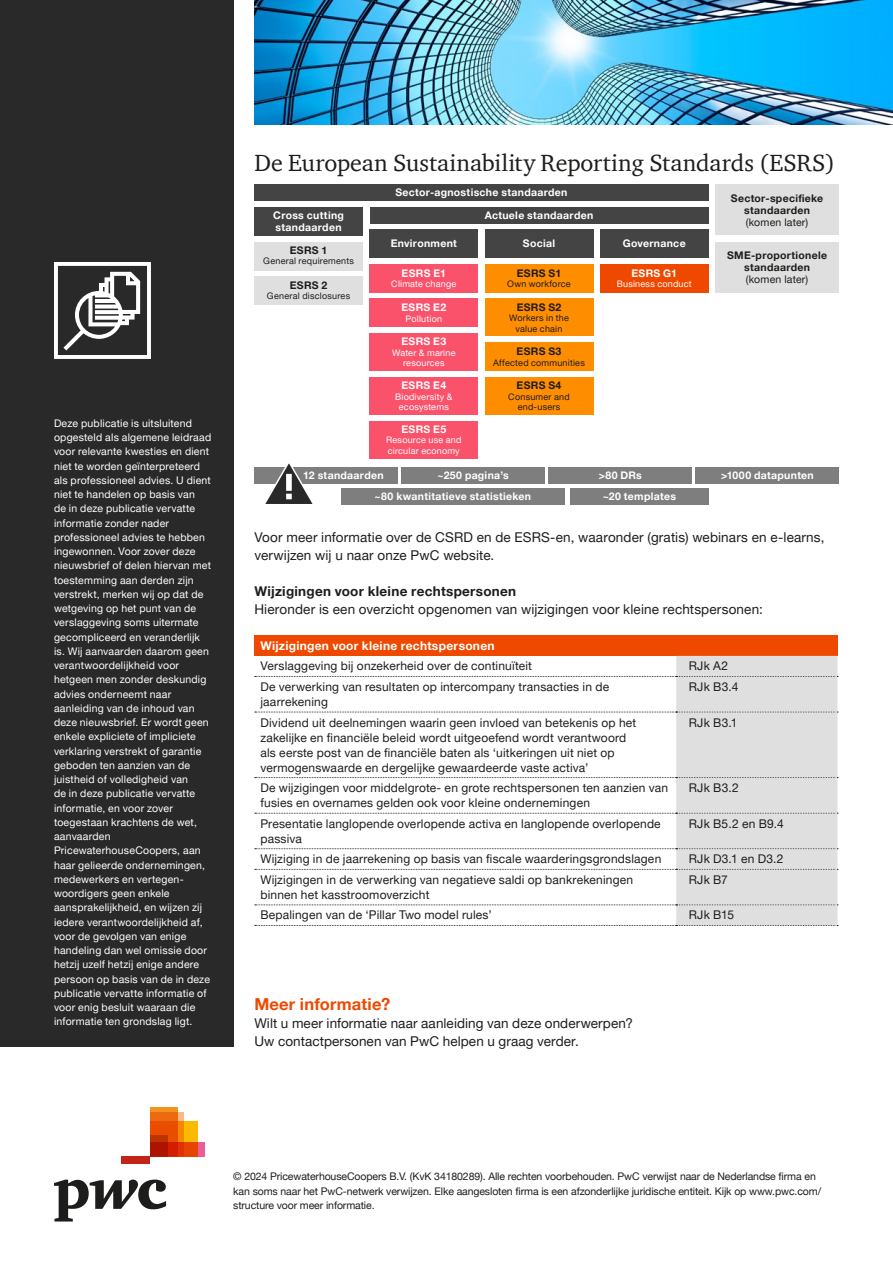
<style>
.page{position:relative;width:893px;height:1263px;background:#fff}
.page>*{position:absolute;margin:0;border:0;box-sizing:border-box;transform-origin:0 0}
.t1{font:24px "ITC Charter Com";color:#1d1d1b}
.t2{font:700 16.5px "Helvetica Neue LT Pro";letter-spacing:.01em;color:#ef4900}
.t3{font:13.5px/18px "Helvetica Neue LT Pro";letter-spacing:.01em;color:#1d1d1b}
.t4{font:700 13.5px "Helvetica Neue LT Pro";letter-spacing:.02em;color:#1d1d1b}
.t5{font:12px/15px "Helvetica Neue LT Pro";letter-spacing:.015em;color:#1d1d1b}
.t6{font:700 12px "Helvetica Neue LT Pro";letter-spacing:.025em;color:#fff}
.t7{font:10.5px/14.2px "Helvetica Neue LT Pro";letter-spacing:.02em;color:#fff}
.t8{font:10.5px/14.2px "Helvetica Neue";letter-spacing:-.01em;color:#1d1d1b}
.t9{font:700 10.5px/21.3px "Helvetica Neue LT Pro";letter-spacing:.03em;color:#fff}
.t10{font:700 10.5px/12px "Helvetica Neue LT Pro";letter-spacing:.03em;color:#1d1d1b;text-align:center}
.t11{font:10.5px "Helvetica Neue LT Pro";letter-spacing:.02em;color:#1d1d1b}
.t12{font:9px/10.5px "Helvetica Neue LT Pro";letter-spacing:.025em;color:#1d1d1b;text-align:center}
.t13{font:9px/10.5px "Helvetica Neue LT Pro";letter-spacing:.025em;color:#fff;text-align:center}
</style>
<div class="page">
<div style="left:150px;top:1121px;width:48px;height:35px;background:#fbba00"></div>
<svg style="left:183px;top:1142px;width:22px;height:14px"></svg>
<svg style="left:178px;top:1112px;width:5px;height:44px"></svg>
<svg style="left:150px;top:1107px;width:28px;height:49px"></svg>
<svg style="left:150px;top:1135px;width:17px;height:21px"></svg>
<div style="left:122px;top:1156px;width:28px;height:7px;background:#c22417"></div>
<svg style="left:54px;top:1179px;width:112px;height:42px"></svg>
<div style="left:0;top:0;width:233px;height:1046px;background:#292929"></div>
<svg style="left:54px;top:262px;width:97px;height:97px"></svg>
<img style="left:254px;top:0;width:639px;height:124px">
<div style="left:254px;top:635px;width:583px;height:21px;background:#ef4900"></div>
<svg style="left:255px;top:656px;width:583px;height:270px"></svg>
<div style="left:254px;top:185px;width:454px;height:16px;background:#444"></div>
<div style="left:254px;top:467px;width:143px;height:16px;background:#7e7e7e"></div>
<div style="left:402px;top:467px;width:143px;height:16px;background:#7e7e7e"></div>
<div style="left:341px;top:489px;width:223px;height:16px;background:#7e7e7e"></div>
<div style="left:549px;top:467px;width:143px;height:16px;background:#7e7e7e"></div>
<div style="left:570px;top:489px;width:138px;height:16px;background:#7e7e7e"></div>
<div style="left:696px;top:467px;width:143px;height:16px;background:#7e7e7e"></div>
<div style="left:254px;top:207px;width:109px;height:28px;background:#444"></div>
<div style="left:254px;top:242px;width:109px;height:28px;background:#dfdfdf"></div>
<div style="left:254px;top:277px;width:109px;height:28px;background:#dfdfdf"></div>
<div style="left:370px;top:229px;width:108px;height:28px;background:#444"></div>
<div style="left:370px;top:264px;width:108px;height:28px;background:#fb526b"></div>
<div style="left:370px;top:299px;width:108px;height:28px;background:#fb526b"></div>
<div style="left:370px;top:334px;width:108px;height:37px;background:#fb526b"></div>
<div style="left:370px;top:377px;width:108px;height:37px;background:#fb526b"></div>
<div style="left:370px;top:421px;width:108px;height:37px;background:#fb526b"></div>
<div style="left:485px;top:229px;width:108px;height:28px;background:#444"></div>
<div style="left:485px;top:264px;width:108px;height:28px;background:#ff8d00"></div>
<div style="left:485px;top:299px;width:108px;height:37px;background:#ff8d00"></div>
<div style="left:485px;top:343px;width:108px;height:28px;background:#ff8d00"></div>
<div style="left:485px;top:377px;width:108px;height:37px;background:#ff8d00"></div>
<div style="left:600px;top:229px;width:108px;height:28px;background:#444"></div>
<div style="left:715px;top:185px;width:124px;height:50px;background:#dfdfdf"></div>
<div style="left:715px;top:242px;width:124px;height:51px;background:#dfdfdf"></div>
<div style="left:600px;top:264px;width:108px;height:28px;background:#ef4900"></div>
<svg style="left:261px;top:463px;width:55px;height:41px"></svg>
<div style="left:370px;top:207px;width:338px;height:16px;background:#444"></div>
<p class="t7" style="left:54px;top:416px;width:159px">Deze publicatie is uitsluitend opgesteld als algemene leidraad voor relevante kwesties en dient niet te worden geïnterpreteerd als professioneel advies. U dient niet te handelen op basis van<br>de in deze publicatie vervatte informatie zonder nader professioneel advies te hebben ingewonnen. Voor zover deze nieuwsbrief of delen hiervan met toestemming aan derden zijn verstrekt, merken wij op dat de wetgeving op het punt van de verslaggeving soms uitermate gecompliceerd en veranderlijk is. Wij aanvaarden daarom geen verantwoordelijkheid voor hetgeen men zonder deskundig advies onderneemt naar aanleiding van de inhoud van deze nieuwsbrief. Er wordt geen enkele expliciete of impliciete verklaring verstrekt of garantie geboden ten aanzien van de juistheid of volledigheid van<br>de in deze publicatie vervatte informatie, en voor zover toegestaan krachtens de wet, aanvaarden<br>PricewaterhouseCoopers, aan haar gelieerde ondernemingen, medewerkers en vertegen&shy;woordigers geen enkele aansprakelijkheid, en wijzen zij iedere verantwoordelijkheid af, voor de gevolgen van enige handeling dan wel omissie door hetzij uzelf hetzij enige andere persoon op basis van de in deze publicatie vervatte informatie of voor enig besluit waaraan die informatie ten grondslag ligt.</p>
<h1 class="t1" style="left:254px;top:148px;width:582px">De European Sustainability Reporting Standards (ESRS)</h1>
<p class="t9" style="left:395px;top:182px;width:174px">Sector-agnostische standaarden</p>
<p class="t10" style="left:731px;top:192px;width:94px">Sector-specifieke standaarden</p>
<p class="t11" style="left:746px;top:215px;width:64px">(komen later)</p>
<p class="t10" style="left:727px;top:249px;width:102px">SME-proportionele standaarden</p>
<p class="t11" style="left:746px;top:273px;width:64px">(komen later)</p>
<p class="t9" style="left:273px;top:209px;width:72px;line-height:12px">Cross cutting standaarden</p>
<p class="t10" style="left:290px;top:244px;width:39px">ESRS 1</p>
<p class="t12" style="left:263px;top:256px;width:92px">General requirements</p>
<p class="t10" style="left:290px;top:279px;width:39px">ESRS 2</p>
<p class="t12" style="left:267px;top:290px;width:85px">General disclosures</p>
<p class="t9" style="left:485px;top:204px;width:110px">Actuele standaarden</p>
<p class="t9" style="left:523px;top:233px;width:34px">Social</p>
<p class="t10" style="left:517px;top:267px;width:46px">ESRS S1</p>
<p class="t12" style="left:507px;top:278px;width:65px">Own workforce</p>
<p class="t10" style="left:517px;top:301px;width:46px">ESRS S2</p>
<p class="t12" style="left:509px;top:312px;width:61px">Workers in the value chain</p>
<p class="t10" style="left:517px;top:345px;width:46px">ESRS S3</p>
<p class="t12" style="left:493px;top:357px;width:93px">Affected communities</p>
<p class="t10" style="left:517px;top:379px;width:46px">ESRS S4</p>
<p class="t12" style="left:508px;top:391px;width:63px">Consumer and end-users</p>
<p class="t9" style="left:623px;top:233px;width:64px">Governance</p>
<p class="t9" style="left:391px;top:233px;width:68px">Environment</p>
<p class="t9" style="left:402px;top:262px;width:46px">ESRS E1</p>
<p class="t13" style="left:391px;top:278px;width:66px">Climate change</p>
<p class="t9" style="left:401px;top:297px;width:46px">ESRS E2</p>
<p class="t13" style="left:406px;top:313px;width:38px">Pollution</p>
<p class="t9" style="left:401px;top:331px;width:46px">ESRS E3</p>
<p class="t13" style="left:392px;top:347px;width:65px">Water &amp; marine resources</p>
<p class="t9" style="left:401px;top:375px;width:46px">ESRS E4</p>
<p class="t13" style="left:395px;top:391px;width:59px">Biodiversity &amp; ecosystems</p>
<p class="t9" style="left:401px;top:418px;width:46px">ESRS E5</p>
<p class="t13" style="left:386px;top:435px;width:77px;text-align:left">Resource use and circular economy</p>
<p class="t9" style="left:631px;top:262px;width:47px">ESRS G1</p>
<p class="t13" style="left:617px;top:278px;width:77px">Business conduct</p>
<p class="t9" style="left:303px;top:465px;width:82px">12 standaarden</p>
<p class="t9" style="left:375px;top:465px;width:158px;text-indent:63px">~250 pagina’s<br>~80 kwantitatieve statistieken</p>
<p class="t9" style="left:603px;top:465px;width:75px;text-indent:-4px">&gt;80 DRs<br>~20 templates</p>
<p class="t9" style="left:721px;top:465px;width:94px">&gt;1000 datapunten</p>
<p class="t3" style="left:254px;top:528px;width:572px">Voor meer informatie over de CSRD en de ESRS-en, waaronder (gratis) webinars en e-learns, verwijzen wij u naar onze PwC website.</p>
<p class="t4" style="left:254px;top:583px;width:263px">Wijzigingen voor kleine rechtspersonen</p>
<p class="t3" style="left:254px;top:600px;width:510px">Hieronder is een overzicht opgenomen van wijzigingen voor kleine rechtspersonen:</p>
<p class="t6" style="left:260px;top:638px;width:236px">Wijzigingen voor kleine rechtspersonen</p>
<p class="t5" style="left:260px;top:658px;width:273px">Verslaggeving bij onzekerheid over de continuïteit</p>
<p class="t5" style="left:689px;top:658px;width:41px">RJk A2</p>
<p class="t5" style="left:260px;top:679px;width:350px">De verwerking van resultaten op intercompany transacties in de jaarrekening</p>
<p class="t5" style="left:689px;top:679px;width:51px">RJk B3.4</p>
<p class="t5" style="left:260px;top:714px;width:377px">Dividend uit deelnemingen waarin geen invloed van betekenis op het zakelijke en financiële beleid wordt uitgeoefend wordt verantwoord als eerste post van de financiële baten als ‘uitkeringen uit niet op vermogenswaarde en dergelijke gewaardeerde vaste activa’</p>
<p class="t5" style="left:689px;top:714px;width:50px">RJk B3.1</p>
<p class="t5" style="left:260px;top:780px;width:409px">De wijzigingen voor middelgrote- en grote rechtspersonen ten aanzien van fusies en overnames gelden ook voor kleine ondernemingen</p>
<p class="t5" style="left:689px;top:780px;width:51px">RJk B3.2</p>
<p class="t5" style="left:260px;top:816px;width:402px">Presentatie langlopende overlopende activa en langlopende overlopende passiva</p>
<p class="t5" style="left:689px;top:816px;width:96px">RJk B5.2 en B9.4</p>
<p class="t5" style="left:260px;top:851px;width:402px">Wijziging in de jaarrekening op basis van fiscale waarderingsgrondslagen</p>
<p class="t5" style="left:689px;top:851px;width:96px">RJk D3.1 en D3.2</p>
<p class="t5" style="left:260px;top:872px;width:374px">Wijzigingen in de verwerking van negatieve saldi op bankrekeningen binnen het kasstroomoverzicht</p>
<p class="t5" style="left:689px;top:872px;width:41px">RJk B7</p>
<p class="t5" style="left:260px;top:907px;width:233px">Bepalingen van de ‘Pillar Two model rules’</p>
<p class="t5" style="left:689px;top:907px;width:47px">RJk B15</p>
<h2 class="t2" style="left:254px;top:994px;width:137px">Meer informatie?</h2>
<p class="t3" style="left:254px;top:1014px;width:380px">Wilt u meer informatie naar aanleiding van deze onderwerpen?<br>Uw contactpersonen van PwC helpen u graag verder.</p>
<p class="t8" style="left:233px;top:1170px;width:589px">© 2024 PricewaterhouseCoopers B.V. (KvK 34180289). Alle rechten voorbehouden. PwC verwijst naar de Nederlandse firma en kan soms naar het PwC-netwerk verwijzen. Elke aangesloten firma is een afzonderlijke juridische entiteit. Kijk op www.pwc.com/ structure voor meer informatie.</p>
</div>
